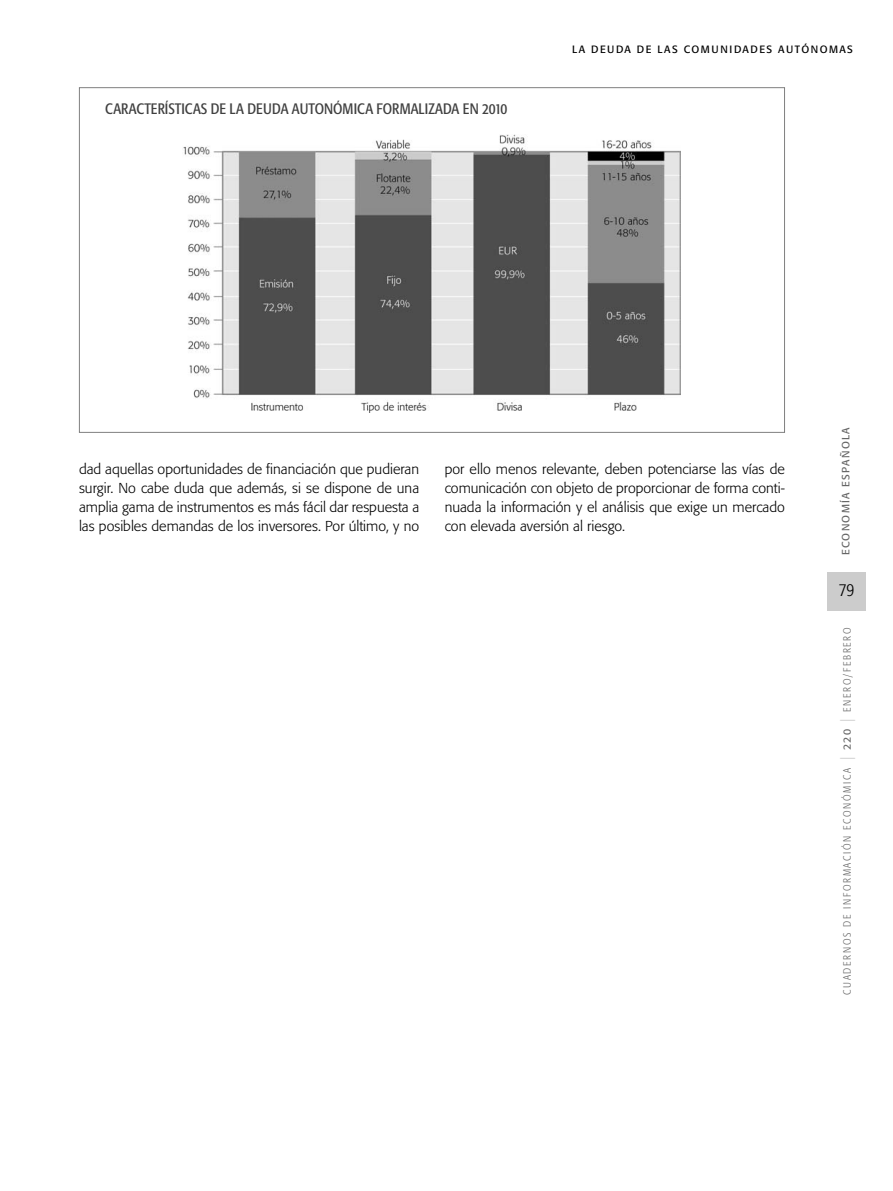
<style>
.page{position:relative;width:893px;height:1191px;background:#fff}
.page>*{position:absolute;margin:0;border:0;box-sizing:border-box;transform-origin:0 0}
.t1{font:300 condensed 18px "Formata";color:#000}
.t2{font:condensed 15px "Formata";color:#404040}
.t3{font:300 14.25px/18.9px "Formata";color:#000;text-align:justify}
.t4{font:300 condensed 10.5px "Formata";letter-spacing:.165em;color:#666}
.t5{font:10.5px "Formata";letter-spacing:.14em;color:#000}
.t6{font:10.5px "Formata";letter-spacing:.13em;color:#666}
.s1{font-stretch:normal;font-size:15px;color:#ccc}
.s2{font-weight:400;font-stretch:normal}
</style>
<div class="page">
<svg style="left:78px;top:87px;width:788px;height:524px"></svg>
<p class="t2" style="left:105px;top:102px;width:404px">CARACTERÍSTICAS DE LA DEUDA AUTONÓMICA FORMALIZADA EN 2010</p>
<p class="t5" style="left:572px;top:45px;width:282px">LA DEUDA DE LAS COMUNIDADES AUTÓNOMAS</p>
<p class="t3" style="left:79px;top:460px;width:342px">dad aquellas oportunidades de financiación que pudieran surgir. No cabe duda que además, si se dispone de una amplia gama de instrumentos es más fácil dar respuesta a las posibles demandas de los inversores. Por último, y no</p>
<p class="t3" style="left:445px;top:460px;width:342px">por ello menos relevante, deben potenciarse las vías de comunicación con objeto de proporcionar de forma conti&shy;nuada la información y el análisis que exige un mercado con elevada aversión al riesgo.</p>
<p class="t6" style="left:841px;top:555px;width:129px;rotate:-90deg">ECONOMÍA ESPAÑOLA</p>
<p class="t1" style="left:839px;top:582px;width:17px">79</p>
<p class="t4" style="left:843px;top:994px;width:369px;rotate:-90deg">CUADERNOS DE INFORMACIÓN ECONÓMICA <span class="s1">|</span> <span class="s2">220</span> <span class="s1">|</span> ENERO/FEBRERO</p>
</div>
